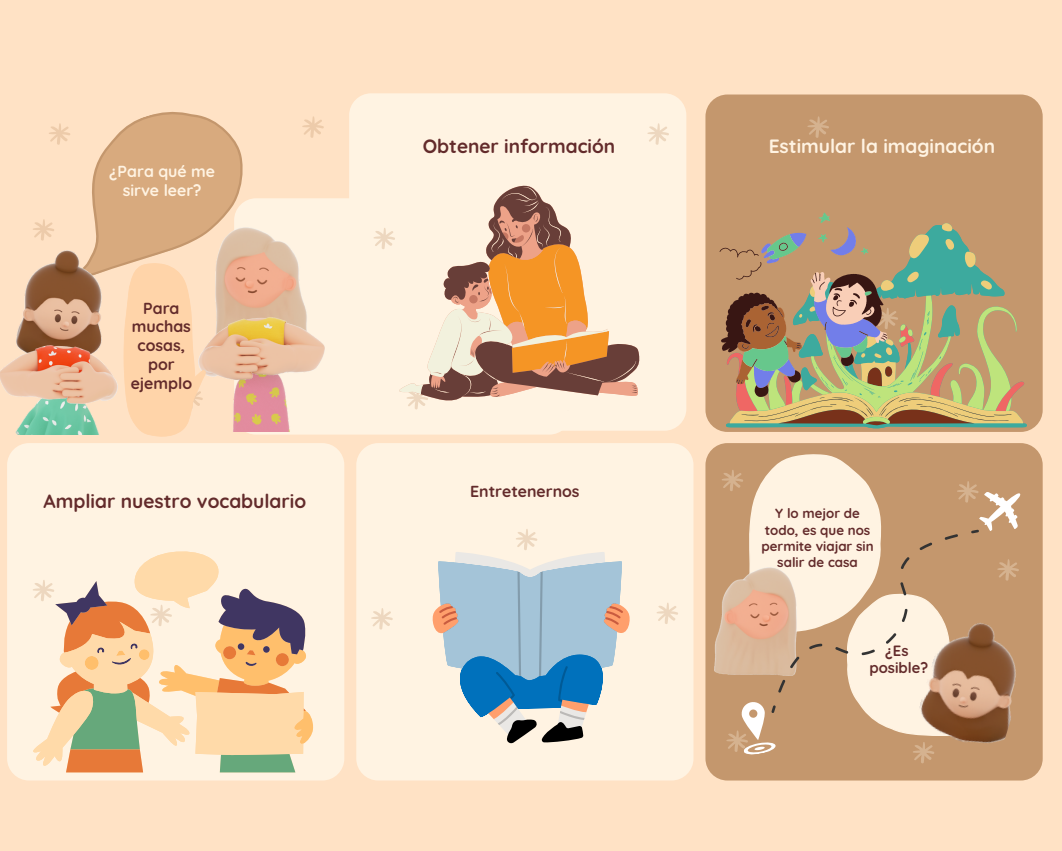
<style>
.page{position:relative;width:1062px;height:851px;background:#fff}
.page>*{position:absolute;margin:0;border:0;box-sizing:border-box;transform-origin:0 0}
.t1{font:700 19.2px "Quicksand";color:#632b2b}
.t2{font:700 19.2px "Quicksand";color:#fff3e2}
.t3{font:700 15.9px/18.9px "Quicksand";color:#632b2b;text-align:center}
.t4{font:700 15.9px/18.5px "Quicksand";color:#fff3e2;text-align:center}
.t5{font:700 14.85px "Quicksand";color:#632b2b}
.t6{font:700 13.35px/16.2px "Quicksand";color:#632b2b;text-align:center}
</style>
<div class="page">
<div style="left:0;top:0;width:1062px;height:850px;background:#ffe2c5"></div>
<div style="left:7px;top:443px;width:337px;height:337px;background:#fff3e2;border-radius:22px"></div>
<div style="left:234px;top:198px;width:337px;height:236px;background:#fff3e2;border-radius:22px"></div>
<div style="left:356px;top:443px;width:338px;height:337px;background:#fff3e2;border-radius:22px"></div>
<div style="left:349px;top:93px;width:337px;height:337px;background:#fff3e2;border-radius:22px"></div>
<div style="left:705px;top:443px;width:338px;height:337px;background:#c4976d;border-radius:22px"></div>
<div style="left:705px;top:94px;width:338px;height:338px;background:#c4976d;border-radius:22px"></div>
<img style="left:15px;top:403px;width:84px;height:31px">
<img style="left:216px;top:233px;width:91px;height:84px">
<img style="left:231px;top:379px;width:59px;height:52px">
<img style="left:206px;top:317px;width:119px;height:62px">
<svg style="left:49px;top:112px;width:215px;height:170px;fill:#d8aa7e"></svg>
<img style="left:16px;top:250px;width:85px;height:95px">
<img style="left:0;top:345px;width:118px;height:58px">
<img style="left:715px;top:622px;width:6px;height:52px">
<svg style="left:33px;top:219px;width:21px;height:22px"></svg>
<svg style="left:371px;top:608px;width:22px;height:21px"></svg>
<svg style="left:302px;top:116px;width:22px;height:22px"></svg>
<svg style="left:657px;top:603px;width:21px;height:21px"></svg>
<svg style="left:807px;top:116px;width:22px;height:22px"></svg>
<svg style="left:647px;top:123px;width:22px;height:22px"></svg>
<svg style="left:373px;top:228px;width:22px;height:21px"></svg>
<svg style="left:124px;top:263px;width:82px;height:174px"></svg>
<svg style="left:407px;top:185px;width:233px;height:225px"></svg>
<svg style="left:399px;top:187px;width:237px;height:209px"></svg>
<svg style="left:726px;top:423px;width:301px;height:5px"></svg>
<svg style="left:720px;top:212px;width:305px;height:213px"></svg>
<svg style="left:66px;top:621px;width:247px;height:151px"></svg>
<svg style="left:33px;top:551px;width:271px;height:215px"></svg>
<svg style="left:432px;top:529px;width:198px;height:215px"></svg>
<svg style="left:721px;top:454px;width:300px;height:309px"></svg>
<p class="t4" style="left:109px;top:162px;width:107px">¿Para qué me sirve leer?</p>
<p class="t3" style="left:131px;top:298px;width:63px">Para muchas cosas, por ejemplo</p>
<p class="t1" style="left:44px;top:488px;width:264px">Ampliar nuestro vocabulario</p>
<p class="t1" style="left:423px;top:134px;width:194px">Obtener información</p>
<p class="t2" style="left:769px;top:134px;width:228px">Estimular la imaginación</p>
<p class="t3" style="left:470px;top:481px;width:111px">Entretenernos</p>
<p class="t6" style="left:762px;top:505px;width:114px">Y lo mejor de todo, es que nos permite viajar sin salir de casa</p>
<p class="t5" style="left:885px;top:641px;width:25px">¿Es</p>
<p class="t5" style="left:870px;top:657px;width:60px">posible?</p>
</div>
